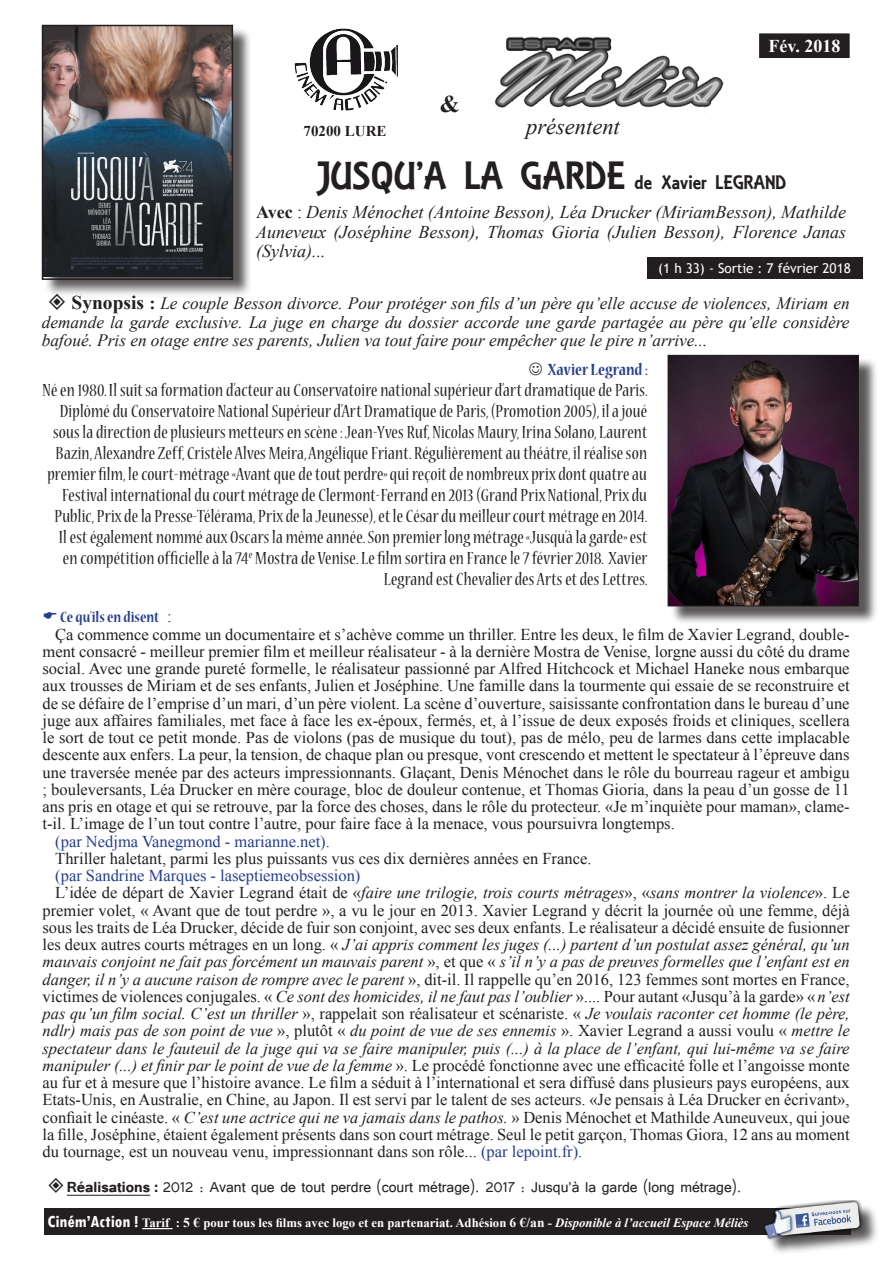
<style>
.page{position:relative;width:893px;height:1263px;background:#fff}
.page>*{position:absolute;margin:0;border:0;box-sizing:border-box;transform-origin:0 0}
.t1{font:700 24px "Times New Roman";color:#231f20}
.t2{font:italic 22.5px "Times New Roman";color:#231f20}
.t3{font:21px "ARESSENCE";color:#231f20}
.t4{font:condensed 19.5px/21px "Nueva Std";letter-spacing:.01em;color:#231f20;text-align:right}
.t5{font:italic 18px/19.5px "Times New Roman";color:#231f20;text-align:justify}
.t6{font:18px "Tunga";color:#231f20}
.t7{font:700 condensed 18px "Nueva Std";color:#253f8e}
.t8{font:700 18px "Times New Roman";color:#fff}
.t9{font:italic 17.25px/18.8px "Times New Roman";color:#231f20;text-align:justify}
.t10{font:16.5px/17.2px "Times New Roman";color:#231f20;text-align:justify}
.t11{font:16.5px "Times New Roman";color:#253f8e}
.t12{font:700 condensed 16.5px "Nueva Std";color:#253f8e}
.t13{font:700 15px "Times New Roman";color:#231f20}
.t14{font:13.5px "Trebuchet MS";color:#fff}
.t15{font:700 12.75px "Times New Roman";color:#fff}
.s1{font-size:42px}
.s2{font-weight:700;font-style:normal}
.s3{font-style:normal}
.s4{font-weight:700;font-style:normal;font-size:19.5px}
.s5{font-weight:700;font-style:normal;font-size:18px}
.s6{font-family:"Times New Roman";font-weight:400;font-stretch:normal}
.s7{font-style:italic}
.s8{color:#253f8e}
.s9{font-weight:700}
.s10{font-family:"Tw Cen";font-stretch:condensed;font-size:18px}
.s11{font-size:13.5px}
</style>
<div class="page">
<div style="left:44px;top:27px;width:208px;height:272px;background:#231f20;opacity:.75"></div>
<img style="left:45px;top:28px;width:185px;height:248px">
<div style="left:42px;top:25px;width:191px;height:255px;border:2px solid #231f20"></div>
<div style="left:758px;top:33px;width:92px;height:26px;background:#231f20"></div>
<div style="left:758px;top:32px;width:93px;height:28px;border:2px solid #fff"></div>
<div style="left:647px;top:258px;width:215px;height:21px;background:#231f20"></div>
<div style="left:670px;top:357px;width:208px;height:268px;background:#231f20;opacity:.75"></div>
<img style="left:670px;top:357px;width:187px;height:247px">
<div style="left:668px;top:355px;width:191px;height:251px;border:1px solid #231f20"></div>
<hr style="left:67px;top:1195px;width:83px;height:1px;background:#231f20">
<img style="left:294px;top:28px;width:104px;height:83px">
<img style="left:495px;top:36px;width:229px;height:72px">
<div style="left:44px;top:1208px;width:806px;height:27px;background:#231f20"></div>
<hr style="left:142px;top:1228px;width:31px;height:1px;background:#fff">
<div style="left:767px;top:1203px;width:114px;height:53px;background:#231f20;opacity:.75"></div>
<img style="left:764px;top:1200px;width:102px;height:46px">
<svg style="left:49px;top:294px;width:16px;height:5px"></svg>
<p class="t13" style="left:304px;top:120px;width:84px">70200 LURE</p>
<p class="t1" style="left:440px;top:87px;width:21px">&amp;</p>
<p class="t2" style="left:526px;top:111px;width:95px">présentent</p>
<p class="t8" style="left:768px;top:33px;width:73px">Fév. 2018</p>
<p class="t3" style="left:316px;top:170px;width:472px"><span class="s1">JUSQU’A LA GARDE</span> de Xavier LEGRAND</p>
<p class="t5" style="left:256px;top:202px;width:591px"><span class="s2">Avec</span> <span class="s3">:</span> Denis Ménochet (Antoine Besson), Léa Drucker (MiriamBesson), Mathilde Auneveux (Joséphine Besson), Thomas Gioria (Julien Besson), Florence Janas (Sylvia)...</p>
<p class="t9" style="left:42px;top:293px;width:809px;text-indent:30px"><span class="s4">Synopsis</span> <span class="s5">:</span> Le couple Besson divorce. Pour protéger son fils d’un père qu’elle accuse de violences, Miriam en demande la garde exclusive. La juge en charge du dossier accorde une garde partagée au père qu’elle considère bafoué. Pris en otage entre ses parents, Julien va tout faire pour empêcher que le pire n’arrive...</p>
<p class="t14" style="left:658px;top:260px;width:194px">(1 h 33) - Sortie : 7 février 2018</p>
<p class="t7" style="left:548px;top:362px;width:101px">Xavier Legrand :</p>
<p class="t4" style="left:43px;top:381px;width:607px">Né en 1980. Il suit sa formation d’acteur au Conservatoire national supérieur d’art dramatique de Paris.<br>Diplômé du Conservatoire National Supérieur d’Art Dramatique de Paris, (Promotion 2005), il a joué sous la direction de plusieurs metteurs en scène : Jean-Yves Ruf, Nicolas Maury, Irina Solano, Laurent Bazin, Alexandre Zeff, Cristèle Alves Meira, Angélique Friant. Régulièrement au théâtre, il réalise son premier film, le court-métrage «Avant que de tout perdre» qui reçoit de nombreux prix dont quatre au Festival international du court métrage de Clermont-Ferrand en 2013 (Grand Prix National, Prix du Public, Prix de la Presse-Télérama, Prix de la Jeunesse), et le César du meilleur court métrage en 2014.<br>Il est également nommé aux Oscars la même année. Son premier long métrage «Jusqu’à la garde» est en compétition officielle à la 74<sup>e</sup> Mostra de Venise. Le film sortira en France le 7 février 2018. Xavier Legrand est Chevalier des Arts et des Lettres.</p>
<p class="t12" style="left:60px;top:610px;width:113px">Ce qu’ils en disent <span class="s6">:</span></p>
<p class="t10" style="left:43px;top:625px;width:809px;text-indent:13px">Ça commence comme un documentaire et s’achève comme un thriller. Entre les deux, le film de Xavier Legrand, double&shy;ment consacré - meilleur premier film et meilleur réalisateur - à la dernière Mostra de Venise, lorgne aussi du côté du drame social. Avec une grande pureté formelle, le réalisateur passionné par Alfred Hitchcock et Michael Haneke nous embarque aux trousses de Miriam et de ses enfants, Julien et Joséphine. Une famille dans la tourmente qui essaie de se reconstruire et de se défaire de l’emprise d’un mari, d’un père violent. La scène d’ouverture, saisissante confrontation dans le bureau d’une juge aux affaires familiales, met face à face les ex-époux, fermés, et, à l’issue de deux exposés froids et cliniques, scellera le sort de tout ce petit monde. Pas de violons (pas de musique du tout), pas de mélo, peu de larmes dans cette implacable descente aux enfers. La peur, la tension, de chaque plan ou presque, vont crescendo et mettent le spectateur à l’épreuve dans une traversée menée par des acteurs impressionnants. Glaçant, Denis Ménochet dans le rôle du bourreau rageur et ambigu ; bouleversants, Léa Drucker en mère courage, bloc de douleur contenue, et Thomas Gioria, dans la peau d’un gosse de 11 ans pris en otage et qui se retrouve, par la force des choses, dans le rôle du protecteur. «Je m’inquiète pour maman», clame&shy;t-il. L’image de l’un tout contre l’autre, pour faire face à la menace, vous poursuivra longtemps.</p>
<p class="t11" style="left:55px;top:830px;width:276px">(par Nedjma Vanegmond - marianne.net).</p>
<p class="t10" style="left:55px;top:849px;width:538px">Thriller haletant, parmi les plus puissants vus ces dix dernières années en France.</p>
<p class="t11" style="left:55px;top:864px;width:307px">(par Sandrine Marques - laseptiemeobsession)</p>
<p class="t10" style="left:43px;top:884px;width:809px;text-indent:13px">L’idée de départ de Xavier Legrand était de «<span class="s7">faire une trilogie, trois courts métrages</span>», «<span class="s7">sans montrer la violence</span>». Le premier volet, « Avant que de tout perdre », a vu le jour en 2013. Xavier Legrand y décrit la journée où une femme, déjà sous les traits de Léa Drucker, décide de fuir son conjoint, avec ses deux enfants. Le réalisateur a décidé ensuite de fusionner les deux autres courts métrages en un long. « <span class="s7">J’ai appris comment les juges (...) partent d’un postulat assez général, qu’un mauvais conjoint ne fait pas forcément un mauvais parent</span> », et que « <span class="s7">s’il n’y a pas de preuves formelles que l’enfant est en danger, il n’y a aucune raison de rompre avec le parent</span> », dit-il. Il rappelle qu’en 2016, 123 femmes sont mortes en France, victimes de violences conjugales. « <span class="s7">Ce sont des homicides, il ne faut pas l’oublier</span> ».... Pour autant «Jusqu’à la garde» « <span class="s7">n’est pas qu’un film social. C’est un thriller</span> », rappelait son réalisateur et scénariste. « <span class="s7">Je voulais raconter cet homme (le père, ndlr) mais pas de son point de vue</span> », plutôt « <span class="s7">du point de vue de ses ennemis</span> ». Xavier Legrand a aussi voulu « <span class="s7">mettre le spectateur dans le fauteuil de la juge qui va se faire manipuler, puis (...) à la place de l’enfant, qui lui-même va se faire manipuler (...) et finir par le point de vue de la femme</span> ». Le procédé fonctionne avec une efficacité folle et l’angoisse monte au fur et à mesure que l’histoire avance. Le film a séduit à l’international et sera diffusé dans plusieurs pays européens, aux Etats-Unis, en Australie, en Chine, au Japon. Il est servi par le talent de ses acteurs. «Je pensais à Léa Drucker en écrivant», confiait le cinéaste. « <span class="s7">C’est une actrice qui ne va jamais dans le pathos.</span> » Denis Ménochet et Mathilde Auneuveux, qui joue la fille, Joséphine, étaient également présents dans son court métrage. Seul le petit garçon, Thomas Giora, 12 ans au moment du tournage, est un nouveau venu, impressionnant dans son rôle... <span class="s8">(par lepoint.fr).</span></p>
<p class="t6" style="left:67px;top:1176px;width:676px"><span class="s9">Réalisations :</span> 2012 : Avant que de tout perdre (court métrage). 2017 : Jusqu’à la garde (long métrage).</p>
<p class="t15" style="left:48px;top:1214px;width:702px"><span class="s10">Ciném’Action !</span> Tarif : <span class="s11">5 €</span> pour tous les films avec logo et en partenariat. Adhésion <span class="s11">6 €/an</span> - <span class="s7">Disponible à l’accueil Espace Méliès</span></p>
</div>
